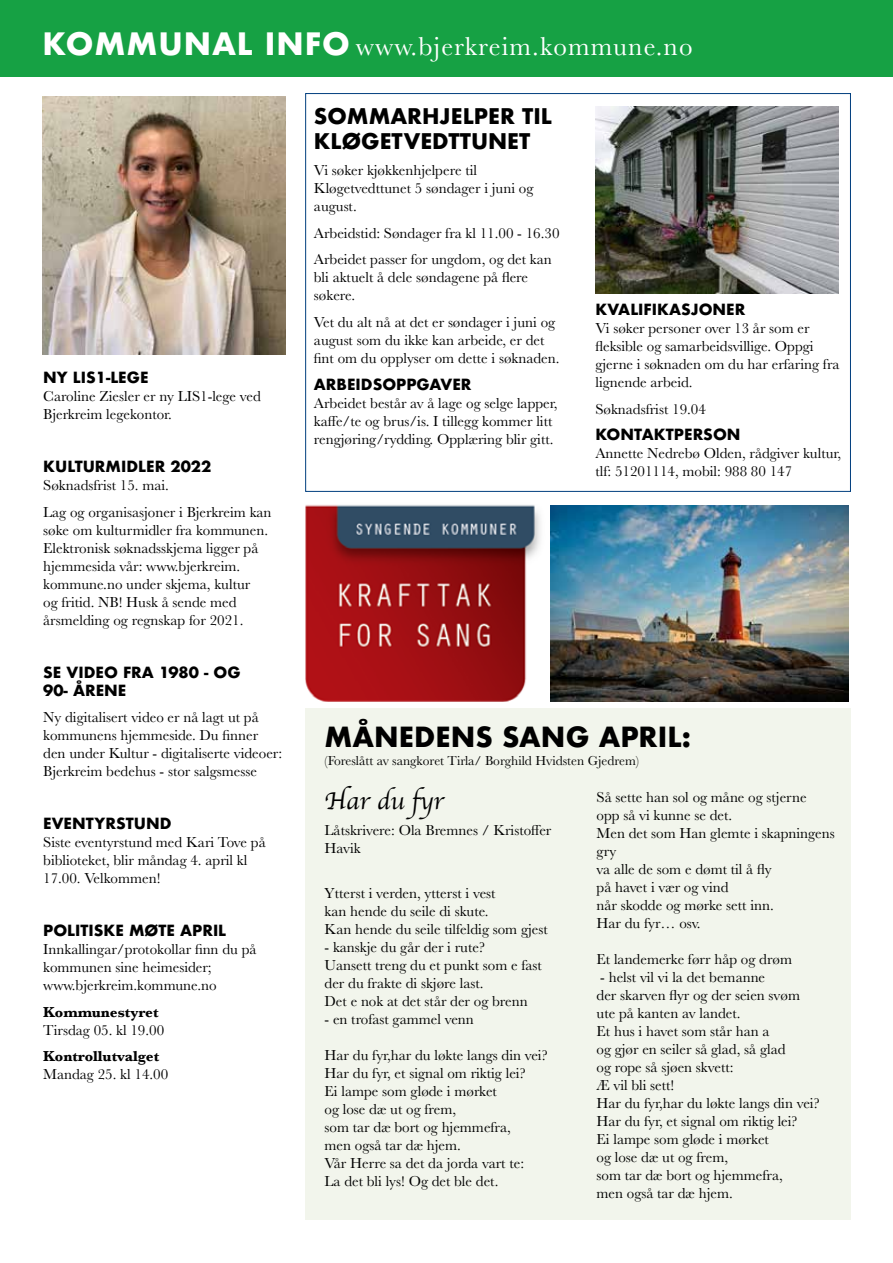
<style>
.page{position:relative;width:893px;height:1263px;background:#fff}
.page>*{position:absolute;margin:0;border:0;box-sizing:border-box;transform-origin:0 0}
.t1{font:27px "Baskerville";letter-spacing:.04em;color:#fff}
.t2{font:700 27px "Futura";color:#000}
.t3{font:25.5px "Apple Chancery";color:#000}
.t4{font:700 21px/25.2px "Futura";color:#000}
.t5{font:15px/18px "Baskerville";color:#000}
.t6{font:700 15px/18px "Futura";color:#000}
.t7{font:700 15px "Baskerville";color:#000}
.t8{font:13.5px "Baskerville";color:#000}
.s1{font-family:"Futura";font-weight:700;font-size:30px}
</style>
<div class="page">
<div style="left:305px;top:708px;width:545px;height:512px;background:#f2f5ec"></div>
<div style="left:0;top:0;width:893px;height:77px;background:#16a144"></div>
<img style="left:43px;top:97px;width:243px;height:257px">
<img style="left:595px;top:106px;width:243px;height:187px">
<img style="left:306px;top:505px;width:234px;height:196px">
<img style="left:550px;top:506px;width:299px;height:195px">
<h1 class="t1" style="left:43px;top:29px;width:651px"><span class="s1">KOMMUNAL INFO</span> www.bjerkreim.kommune.no</h1>
<p class="t6" style="left:43px;top:369px;width:107px">NY LIS1-LEGE</p>
<p class="t5" style="left:43px;top:388px;width:219px">Caroline Ziesler er ny LIS1-lege ved<br>Bjerkreim legekontor.</p>
<p class="t6" style="left:43px;top:458px;width:170px">KULTURMIDLER 2022</p>
<p class="t5" style="left:43px;top:472px;width:230px;line-height:26.5px">Søknadsfrist 15. mai.<br>Lag og organisasjoner i Bjerkreim kan</p>
<p class="t5" style="left:43px;top:521px;width:226px">søke om kulturmidler fra kommunen.<br>Elektronisk søknadsskjema ligger på hjemmesida vår: www.bjerkreim. kommune.no under skjema, kultur og fritid. NB! Husk å sende med årsmelding og regnskap for 2021.</p>
<p class="t6" style="left:43px;top:663px;width:199px">SE VIDEO FRA 1980 - OG<br>90- ÅRENE</p>
<p class="t5" style="left:43px;top:709px;width:240px">Ny digitalisert video er nå lagt ut på kommunens hjemmeside. Du finner den under Kultur - digitaliserte videoer:<br>Bjerkreim bedehus - stor salgsmesse</p>
<p class="t6" style="left:43px;top:815px;width:130px">EVENTYRSTUND</p>
<p class="t5" style="left:43px;top:834px;width:224px">Siste eventyrstund med Kari Tove på biblioteket, blir måndag 4. april kl<br>17.00. Velkommen!</p>
<p class="t6" style="left:43px;top:922px;width:185px">POLITISKE MØTE APRIL</p>
<p class="t5" style="left:43px;top:941px;width:215px">Innkallingar/protokollar finn du på kommunen sine heimesider; www.bjerkreim.kommune.no</p>
<p class="t7" style="left:43px;top:1001px;width:117px">Kommunestyret</p>
<p class="t5" style="left:43px;top:1021px;width:122px">Tirsdag 05. kl 19.00</p>
<p class="t7" style="left:43px;top:1046px;width:117px">Kontrollutvalget</p>
<p class="t5" style="left:43px;top:1066px;width:127px">Mandag 25. kl 14.00</p>
<h3 class="t4" style="left:314px;top:103px;width:240px">SOMMARHJELPER TIL<br>KLØGETVEDTTUNET</h3>
<p class="t5" style="left:314px;top:162px;width:221px">Vi søker kjøkkenhjelpere til<br>Kløgetvedttunet 5 søndager i juni og august.</p>
<p class="t5" style="left:314px;top:220px;width:247px;line-height:26.5px">Arbeidstid: Søndager fra kl 11.00 - 16.30<br>Arbeidet passer for ungdom, og det kan</p>
<p class="t5" style="left:314px;top:269px;width:216px">bli aktuelt å dele søndagene på flere søkere.</p>
<p class="t5" style="left:314px;top:313px;width:247px">Vet du alt nå at det er søndager i juni og august som du ikke kan arbeide, er det fint om du opplyser om dette i søknaden.</p>
<p class="t6" style="left:314px;top:375px;width:159px">ARBEIDSOPPGAVER</p>
<p class="t5" style="left:314px;top:394px;width:245px">Arbeidet består av å lage og selge lapper, kaffe/te og brus/is. I tillegg kommer litt rengjøring/rydding. Opplæring blir gitt.</p>
<p class="t6" style="left:595px;top:301px;width:151px">KVALIFIKASJONER</p>
<p class="t5" style="left:595px;top:320px;width:246px">Vi søker personer over 13 år som er fleksible og samarbeidsvillige. Oppgi gjerne i søknaden om du har erfaring fra lignende arbeid.</p>
<p class="t5" style="left:595px;top:400px;width:112px">Søknadsfrist 19.04</p>
<p class="t6" style="left:595px;top:426px;width:147px">KONTAKTPERSON</p>
<p class="t5" style="left:595px;top:445px;width:247px">Annette Nedrebø Olden, rådgiver kultur, tlf: 51201114, mobil: 988 80 147</p>
<h1 class="t2" style="left:325px;top:717px;width:368px">MÅNEDENS SANG APRIL:</h1>
<p class="t8" style="left:325px;top:752px;width:316px">(Foreslått av sangkoret Tirla/ Borghild Hvidsten Gjedrem)</p>
<h2 class="t3" style="left:325px;top:780px;width:121px">Har du fyr</h2>
<p class="t5" style="left:325px;top:822px;width:228px">Låtskrivere: Ola Bremnes / Kristoffer<br>Havik</p>
<p class="t5" style="left:325px;top:884px;width:225px">Ytterst i verden, ytterst i vest<br>kan hende du seile di skute.<br>Kan hende du seile tilfeldig som gjest</p>
<p class="t5" style="left:325px;top:938px;width:219px">- kanskje du går der i rute?<br>Uansett treng du et punkt som e fast der du frakte di skjøre last.<br>Det e nok at det står der og brenn</p>
<p class="t5" style="left:325px;top:1010px;width:151px">- en trofast gammel venn</p>
<p class="t5" style="left:325px;top:1046px;width:225px">Har du fyr,har du løkte langs din vei?<br>Har du fyr, et signal om riktig lei?<br>Ei lampe som gløde i mørket<br>og lose dæ ut og frem,<br>som tar dæ bort og hjemmefra,<br>men også tar dæ hjem.<br>Vår Herre sa det da jorda vart te:<br>La det bli lys! Og det ble det.</p>
<p class="t5" style="left:596px;top:788px;width:240px">Så sette han sol og måne og stjerne<br>opp så vi kunne se det.<br>Men det som Han glemte i skapningens gry<br>va alle de som e dømt til å fly<br>på havet i vær og vind<br>når skodde og mørke sett inn.<br>Har du fyr… osv.</p>
<p class="t5" style="left:596px;top:950px;width:197px">Et landemerke førr håp og drøm</p>
<p class="t5" style="left:596px;top:968px;width:225px">- helst vil vi la det bemanne<br>der skarven flyr og der seien svøm ute på kanten av landet.<br>Et hus i havet som står han a<br>og gjør en seiler så glad, så glad<br>og rope så sjøen skvett:<br>Æ vil bli sett!<br>Har du fyr,har du løkte langs din vei?<br>Har du fyr, et signal om riktig lei?<br>Ei lampe som gløde i mørket<br>og lose dæ ut og frem,<br>som tar dæ bort og hjemmefra,<br>men også tar dæ hjem.</p>
</div>
